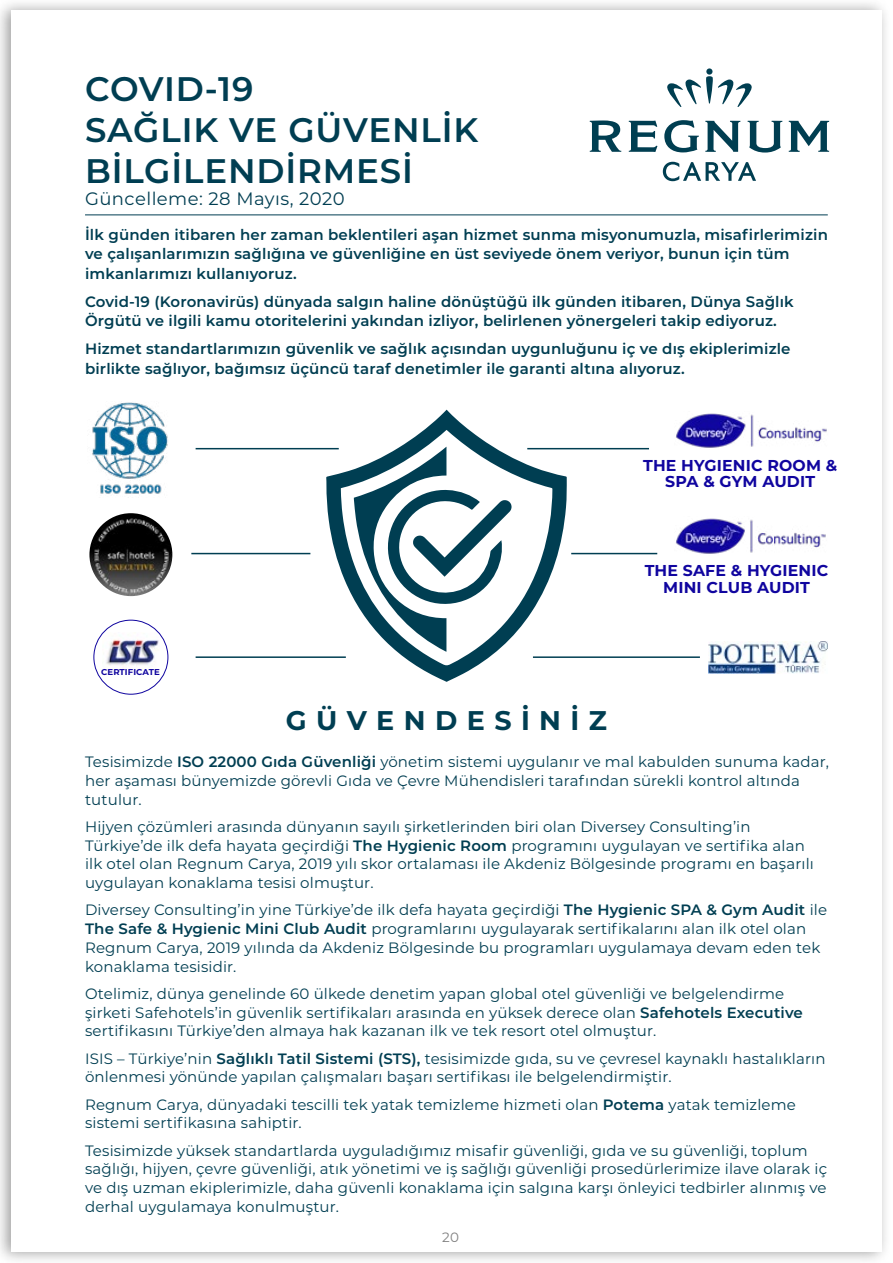
<style>
.page{position:relative;width:893px;height:1263px;background:#fff}
.page>*{position:absolute;margin:0;border:0;box-sizing:border-box;transform-origin:0 0}
.t1{font:600 34.05px/40.8px "Montserrat";letter-spacing:.025em;color:#003e52}
.t2{font:700 27px "Montserrat";letter-spacing:.35em;color:#003e52}
.t3{font:18px "Montserrat";letter-spacing:.025em;color:#003e52}
.t4{font:700 15.75px/16.5px "Montserrat";letter-spacing:.01em;color:#10059f;text-align:center}
.t5{font:15px/18.8px "Montserrat";letter-spacing:.01em;color:#003e52}
.t6{font:600 15px/19.5px "Montserrat";letter-spacing:.01em;color:#003e52}
.t7{font:13.5px "Montserrat";color:#808080}
.t8{font:700 8.55px "Montserrat";letter-spacing:.01em;color:#10059f}
.s1{font-weight:600}
</style>
<div class="page">
<div style="left:0;top:0;width:891px;height:1263px;background:#000;opacity:.38"></div>
<div style="left:11px;top:11px;width:870px;height:1241px;background:#fff"></div>
<hr style="left:85px;top:214px;width:743px;height:1px;background:#003e52">
<svg style="left:663px;top:162px;width:93px;height:19px"></svg>
<svg style="left:590px;top:120px;width:31px;height:32px"></svg>
<svg style="left:629px;top:121px;width:28px;height:31px"></svg>
<svg style="left:664px;top:120px;width:35px;height:32px"></svg>
<svg style="left:705px;top:121px;width:35px;height:31px"></svg>
<svg style="left:747px;top:121px;width:35px;height:32px"></svg>
<svg style="left:789px;top:121px;width:40px;height:31px"></svg>
<div style="left:706px;top:68px;width:6px;height:7px;background:#003e51;border-radius:50%"></div>
<svg style="left:667px;top:76px;width:85px;height:31px"></svg>
<svg style="left:326px;top:410px;width:241px;height:272px"></svg>
<svg style="left:354px;top:447px;width:159px;height:205px"></svg>
<img style="left:676px;top:413px;width:151px;height:35px">
<img style="left:676px;top:518px;width:150px;height:36px">
<img style="left:92px;top:402px;width:76px;height:92px">
<img style="left:89px;top:513px;width:83px;height:83px;border-radius:41px">
<img style="left:102px;top:632px;width:58px;height:34px">
<div style="left:93px;top:620px;width:75px;height:75px;border:1px solid #10059f;border-radius:50%"></div>
<hr style="left:196px;top:448px;width:143px;height:1px;background:#003e52">
<hr style="left:527px;top:448px;width:122px;height:1px;background:#003e52">
<hr style="left:191px;top:553px;width:119px;height:1px;background:#003e52">
<hr style="left:571px;top:553px;width:86px;height:1px;background:#003e52">
<hr style="left:196px;top:656px;width:150px;height:2px;background:#003e52">
<hr style="left:533px;top:656px;width:167px;height:2px;background:#003e52">
<img style="left:709px;top:641px;width:119px;height:32px">
<h1 class="t1" style="left:85px;top:67px;width:395px">COVID-19<br>SAĞLIK VE GÜVENLİK<br>BİLGİLENDİRMESİ</h1>
<p class="t3" style="left:85px;top:186px;width:261px">Güncelleme: 28 Mayıs, 2020</p>
<p class="t6" style="left:85px;top:224px;width:744px">İlk günden itibaren her zaman beklentileri aşan hizmet sunma misyonumuzla, misafirlerimizin ve çalışanlarımızın sağlığına ve güvenliğine en üst seviyede önem veriyor, bunun için tüm imkanlarımızı kullanıyoruz.</p>
<p class="t6" style="left:85px;top:291px;width:710px">Covid-19 (Koronavirüs) dünyada salgın haline dönüştüğü ilk günden itibaren, Dünya Sağlık<br>Örgütü ve ilgili kamu otoritelerini yakından izliyor, belirlenen yönergeleri takip ediyoruz.</p>
<p class="t6" style="left:85px;top:339px;width:707px">Hizmet standartlarımızın güvenlik ve sağlık açısından uygunluğunu iç ve dış ekiplerimizle birlikte sağlıyor, bağımsız üçüncü taraf denetimler ile garanti altına alıyoruz.</p>
<p class="t4" style="left:643px;top:456px;width:196px">THE HYGIENIC ROOM &amp;<br>SPA &amp; GYM AUDIT</p>
<p class="t8" style="left:101px;top:665px;width:60px">CERTIFICATE</p>
<p class="t4" style="left:645px;top:561px;width:185px">THE SAFE &amp; HYGIENIC<br>MINI CLUB AUDIT</p>
<h2 class="t2" style="left:286px;top:701px;width:323px">GÜVENDESİNİZ</h2>
<p class="t5" style="left:85px;top:752px;width:745px">Tesisimizde <span class="s1">ISO 22000 Gıda Güvenliği</span> yönetim sistemi uygulanır ve mal kabulden sunuma kadar, her aşaması bünyemizde görevli Gıda ve Çevre Mühendisleri tarafından sürekli kontrol altında tutulur.</p>
<p class="t5" style="left:85px;top:817px;width:730px">Hijyen çözümleri arasında dünyanın sayılı şirketlerinden biri olan Diversey Consulting’in Türkiye’de ilk defa hayata geçirdiği <span class="s1">The Hygienic Room</span> programını uygulayan ve sertifika alan ilk otel olan Regnum Carya, 2019 yılı skor ortalaması ile Akdeniz Bölgesinde programı en başarılı uygulayan konaklama tesisi olmuştur.</p>
<p class="t5" style="left:85px;top:900px;width:744px">Diversey Consulting’in yine Türkiye’de ilk defa hayata geçirdiği <span class="s1">The Hygienic SPA &amp; Gym Audit</span> ile <span class="s1">The Safe &amp; Hygienic Mini Club Audit</span> programlarını uygulayarak sertifikalarını alan ilk otel olan Regnum Carya, 2019 yılında da Akdeniz Bölgesinde bu programları uygulamaya devam eden tek konaklama tesisidir.</p>
<p class="t5" style="left:85px;top:984px;width:719px">Otelimiz, dünya genelinde 60 ülkede denetim yapan global otel güvenliği ve belgelendirme şirketi Safehotels’in güvenlik sertifikaları arasında en yüksek derece olan <span class="s1">Safehotels Executive </span>sertifikasını Türkiye’den almaya hak kazanan ilk ve tek resort otel olmuştur.</p>
<p class="t5" style="left:85px;top:1048px;width:742px">ISIS – Türkiye’nin <span class="s1">Sağlıklı Tatil Sistemi (STS),</span> tesisimizde gıda, su ve çevresel kaynaklı hastalıkların önlenmesi yönünde yapılan çalışmaları başarı sertifikası ile belgelendirmiştir.</p>
<p class="t5" style="left:85px;top:1094px;width:712px">Regnum Carya, dünyadaki tescilli tek yatak temizleme hizmeti olan <span class="s1">Potema</span> yatak temizleme sistemi sertifikasına sahiptir.</p>
<p class="t5" style="left:85px;top:1140px;width:744px">Tesisimizde yüksek standartlarda uyguladığımız misafir güvenliği, gıda ve su güvenliği, toplum sağlığı, hijyen, çevre güvenliği, atık yönetimi ve iş sağlığı güvenliği prosedürlerimize ilave olarak iç ve dış uzman ekiplerimizle, daha güvenli konaklama için salgına karşı önleyici tedbirler alınmış ve derhal uygulamaya konulmuştur.</p>
<p class="t7" style="left:442px;top:1227px;width:18px">20</p>
</div>
